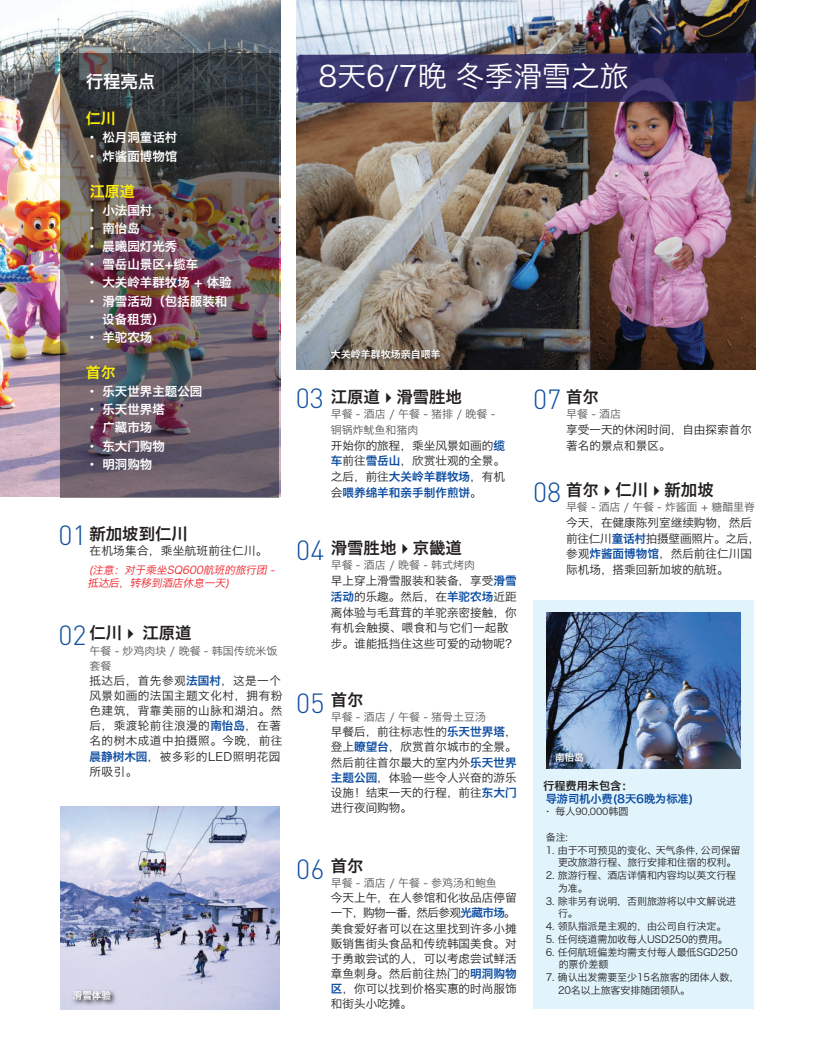
<style>
.page{position:relative;width:815px;height:1063px;background:#fff}
.page>*{position:absolute;margin:0;border:0;box-sizing:border-box;transform-origin:0 0}
.t1{font:28.75px "Hiragino Sans GB W3";color:#fff}
.t2{font:300 27.38px "DIN Pro";color:#0d4da1}
.t3{font:17.5px "Hiragino Sans GB W6";color:#fff}
.t4{font:16.38px "Hiragino Sans GB W6";color:#231f20}
.t5{font:15px "Hiragino Sans GB W6";color:#fff101}
.t6{font:12.5px/18.1px "Hiragino Sans GB W6";color:#fff}
.t7{font:11.62px/15px "Hiragino Sans GB W3";color:#231f20;text-align:justify}
.t8{font:11.62px/15px "Hiragino Sans GB W3";letter-spacing:.04em;color:#231f20}
.t9{font:11.62px "Hiragino Sans GB W3";letter-spacing:.025em;color:#231f20}
.t10{font:11.62px "Hiragino Sans GB W6";color:#0d4da1}
.t11{font:11.25px "Hiragino Sans GB W6";letter-spacing:-.01em;color:#0d4da1}
.t12{font:11.25px "Hiragino Sans GB W6";letter-spacing:-.01em;color:#231f20}
.t13{font:10.88px/15.8px "Hiragino Sans GB W3";color:#57585a}
.t14{font:italic 10.75px/12.9px "Hiragino Sans GB W3";color:#ee1d23}
.t15{font:10px/12.8px "Hiragino Sans GB W3";letter-spacing:-.01em;color:#231f20}
.t16{font:10px "Hiragino Sans GB W6";color:#fff}
.t17{font:9.62px "Hiragino Sans GB W6";color:#fff}
.t18{font:9.5px "Hiragino Sans GB W3";color:#231f20}
.s1{font-family:"Hiragino Sans GB W6";color:#0d4da1}
.s2{font-family:"Hiragino Sans GB W3";color:#231f20}
.s3{font-size:9.38px}
.s4{font-size:10px}
</style>
<div class="page">
<img style="left:1px;top:0;width:279px;height:497px">
<div style="left:534px;top:600px;width:220px;height:409px;background:#e1f4fc"></div>
<img style="left:61px;top:807px;width:218px;height:202px">
<img style="left:297px;top:0;width:458px;height:370px">
<svg style="left:297px;top:53px;width:458px;height:50px;background:#342f63"></svg>
<img style="left:60px;top:53px;width:219px;height:444px">
<img style="left:328px;top:347px;width:117px;height:18px">
<img style="left:69px;top:987px;width:50px;height:22px">
<img style="left:547px;top:613px;width:193px;height:155px">
<img style="left:551px;top:748px;width:41px;height:21px">
<h3 class="t3" style="left:86px;top:70px;width:71px">行程亮点</h3>
<h1 class="t1" style="left:319px;top:58px;width:311px">8天6/7晚 冬季滑雪之旅</h1>
<p class="t5" style="left:86px;top:109px;width:31px">仁川</p>
<p class="t6" style="left:86px;top:128px;width:93px">· 松月洞童话村· 炸酱面博物馆</p>
<p class="t5" style="left:90px;top:181px;width:46px">江原道</p>
<p class="t6" style="left:86px;top:201px;width:68px">· 小法国村</p>
<p class="t6" style="left:86px;top:219px;width:56px">· 南怡岛</p>
<p class="t6" style="left:86px;top:237px;width:93px">· 晨曦园灯光秀</p>
<p class="t6" style="left:86px;top:255px;width:114px">· 雪岳山景区+缆车</p>
<p class="t6" style="left:86px;top:273px;width:148px">· 大关岭羊群牧场 + 体验</p>
<p class="t6" style="left:86px;top:291px;width:143px">· 滑雪活动（包括服装和</p>
<p class="t6" style="left:102px;top:309px;width:64px">设备租赁）</p>
<p class="t6" style="left:86px;top:328px;width:68px">· 羊驼农场</p>
<p class="t5" style="left:86px;top:363px;width:31px">首尔</p>
<p class="t6" style="left:86px;top:382px;width:118px">· 乐天世界主题公园· 乐天世界塔<br>· 广藏市场<br>· 东大门购物<br>· 明洞购物</p>
<p class="t16" style="left:331px;top:348px;width:111px">大关岭羊群牧场亲自喂羊</p>
<h3 class="t4" style="left:566px;top:386px;width:34px">首尔</h3>
<p class="t13" style="left:566px;top:406px;width:56px">早餐 - 酒店</p>
<p class="t7" style="left:566px;top:422px;width:187px;line-height:15.8px">享受一天的休闲时间，自由探索首尔著名的景点和景区。</p>
<h3 class="t4" style="left:331px;top:386px;width:133px">江原道✔滑雪胜地</h3>
<p class="t13" style="left:331px;top:406px;width:166px">早餐 - 酒店 / 午餐 - 猪排 / 晚餐 -铜锅炸鱿鱼和猪肉</p>
<p class="t7" style="left:331px;top:437px;width:176px;line-height:15.8px">开始你的旅程，乘坐风景如画的<span class="s1">缆车</span>前往<span class="s1">雪岳山</span>，欣赏壮观的全景。之后，前往<span class="s1">大关岭羊群牧场</span>，有机</p>
<p class="t10" style="left:331px;top:485px;width:153px"><span class="s2">会</span>喂养绵羊和亲手制作煎饼<span class="s2">。</span></p>
<h3 class="t4" style="left:566px;top:479px;width:149px">首尔✔仁川✔新加坡</h3>
<p class="t13" style="left:566px;top:499px;width:190px">早餐 - 酒店 / 午餐 - 炸酱面 + 糖醋里脊</p>
<p class="t7" style="left:566px;top:515px;width:195px;line-height:15.8px;text-align:left">今天，在健康陈列室继续购物，然后前往仁川<span class="s1">童话村</span>拍摄壁画照片。之后，参观<span class="s1">炸酱面博物馆</span>，然后前往仁川国际机场，搭乘回新加坡的航班。</p>
<h2 class="t2" style="left:296px;top:380px;width:30px">03</h2>
<h2 class="t2" style="left:533px;top:380px;width:30px">07</h2>
<h2 class="t2" style="left:533px;top:474px;width:30px">08</h2>
<h2 class="t2" style="left:58px;top:517px;width:30px">01</h2>
<h3 class="t4" style="left:89px;top:523px;width:100px">新加坡到仁川</h3>
<p class="t9" style="left:89px;top:544px;width:180px">在机场集合，乘坐航班前往仁川。</p>
<p class="t14" style="left:87px;top:563px;width:191px">(注意：对于乘坐SQ600航班的旅行团 -抵达后，转移到酒店休息一天)</p>
<h3 class="t4" style="left:331px;top:537px;width:133px">滑雪胜地✔京畿道</h3>
<p class="t13" style="left:331px;top:557px;width:146px">早餐 - 酒店 / 晚餐 - 韩式烤肉</p>
<p class="t7" style="left:331px;top:573px;width:187px;line-height:15.8px;text-align:left">早上穿上滑雪服装和装备，享受<span class="s1">滑雪活动</span>的乐趣。然后，在<span class="s1">羊驼农场</span>近距离体验与毛茸茸的羊驼亲密接触，你有机会触摸、喂食和与它们一起散步。谁能抵挡住这些可爱的动物呢？</p>
<h2 class="t2" style="left:296px;top:531px;width:30px">04</h2>
<h3 class="t4" style="left:89px;top:622px;width:104px">仁川✔ 江原道</h3>
<p class="t13" style="left:89px;top:642px;width:189px">午餐 - 炒鸡肉块 / 晚餐 - 韩国传统米饭套餐</p>
<p class="t8" style="left:89px;top:673px;width:194px">抵达后，首先参观<span class="s1">法国村</span>，这是一个风景如画的法国主题文化村，拥有粉色建筑，背靠美丽的山脉和湖泊。然后，乘渡轮前往浪漫的<span class="s1">南怡岛</span>，在著名的树木成道中拍摄照。今晚，前往<span class="s1">晨静树木园</span>，被多彩的LED照明花园所吸引。</p>
<h2 class="t2" style="left:58px;top:617px;width:30px">02</h2>
<h3 class="t4" style="left:331px;top:689px;width:34px">首尔</h3>
<p class="t13" style="left:331px;top:709px;width:157px">早餐 - 酒店 / 午餐 - 猪骨土豆汤</p>
<p class="t7" style="left:331px;top:724px;width:187px">早餐后，前往标志性的<span class="s1">乐天世界塔</span>，登上<span class="s1">瞭望台</span>，欣赏首尔城市的全景。然后前往首尔最大的室内外<span class="s1">乐天世界主题公园</span>，体验一些令人兴奋的游乐设施！结束一天的行程，前往<span class="s1">东大门</span>进行夜间购物。</p>
<h2 class="t2" style="left:296px;top:684px;width:30px">05</h2>
<p class="t17" style="left:555px;top:751px;width:30px">南怡岛</p>
<p class="t12" style="left:543px;top:778px;width:91px">行程费用未包含：</p>
<p class="t11" style="left:546px;top:791px;width:149px">导游司机小费(8天6晚为标准)</p>
<p class="t18" style="left:543px;top:806px;width:87px"><span class="s3">·</span> <span class="s4">每人</span>90,000<span class="s4">韩圆</span></p>
<p class="t15" style="left:546px;top:831px;width:24px">备注:</p>
<p class="t15" style="left:558px;top:843px;width:184px;text-indent:-12px">1. 由于不可预见的变化、天气条件, 公司保留更改旅游行程、旅行安排和住宿的权利。</p>
<p class="t15" style="left:558px;top:869px;width:180px;text-indent:-12px">2. 旅游行程、酒店详情和内容均以英文行程为准。</p>
<p class="t15" style="left:558px;top:894px;width:180px;text-indent:-12px">3. 除非另有说明，否则旅游将以中文解说进行。</p>
<p class="t15" style="left:546px;top:920px;width:182px">4. 领队指派是主观的，由公司自行决定。</p>
<p class="t15" style="left:546px;top:933px;width:184px">5. 任何绕道需加收每人USD250的费用。</p>
<p class="t15" style="left:559px;top:945px;width:180px;text-indent:-13px">6. 任何航班偏差均需支付每人最低SGD250的票价差额</p>
<p class="t15" style="left:558px;top:971px;width:183px;text-indent:-12px">7. 确认出发需要至少15名旅客的团体人数，<br>20名以上旅客安排随团领队。</p>
<h3 class="t4" style="left:331px;top:855px;width:34px">首尔</h3>
<p class="t13" style="left:331px;top:875px;width:168px">早餐 - 酒店 / 午餐 - 参鸡汤和鲍鱼</p>
<p class="t7" style="left:331px;top:890px;width:187px">今天上午，在人参馆和化妆品店停留一下，购物一番，然后参观<span class="s1">光藏市场</span>。美食爱好者可以在这里找到许多小摊贩销售街头食品和传统韩国美食。对于勇敢尝试的人，可以考虑尝试鲜活章鱼刺身。然后前往热门的<span class="s1">明洞购物区</span>，你可以找到价格实惠的时尚服饰和街头小吃摊。</p>
<h2 class="t2" style="left:296px;top:851px;width:30px">06</h2>
<p class="t17" style="left:73px;top:989px;width:40px">滑雪体验</p>
</div>
